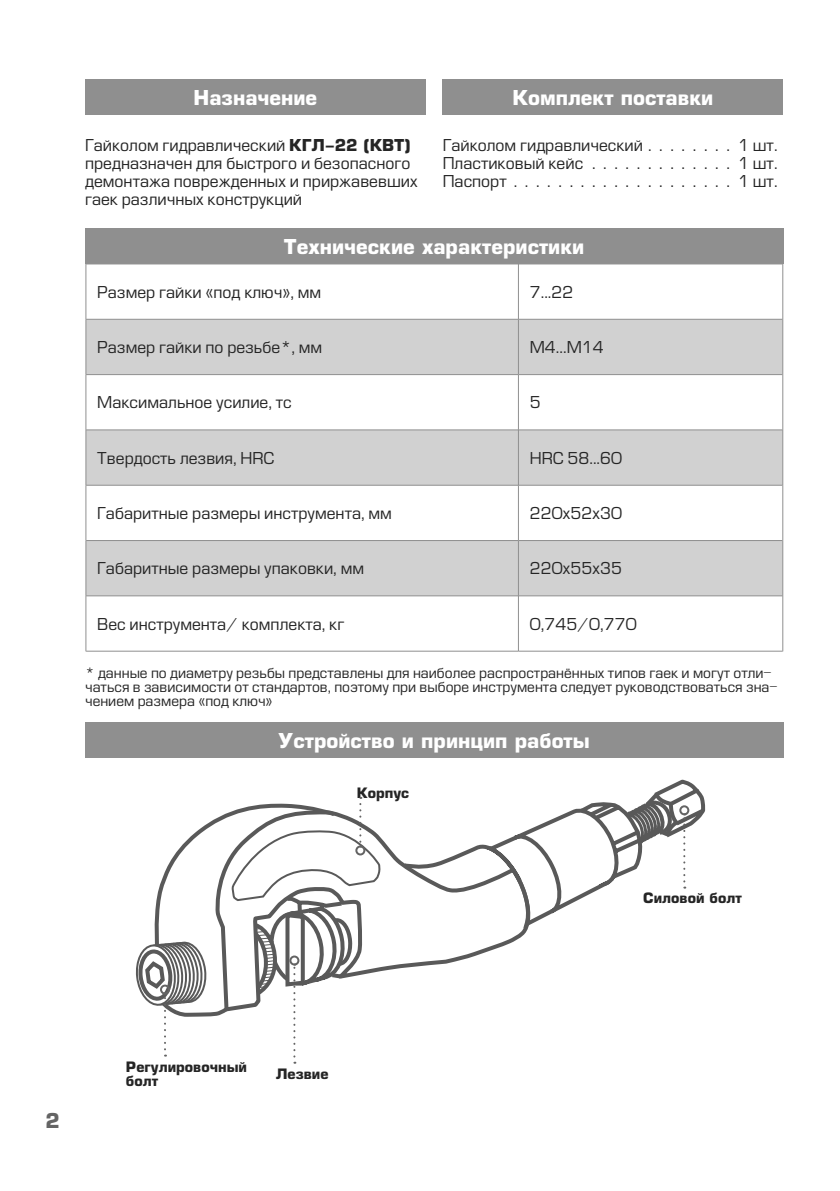
<style>
.page{position:relative;width:840px;height:1191px;background:#fff}
.page>*{position:absolute;margin:0;border:0;box-sizing:border-box;transform-origin:0 0}
.t1{font:700 20px "Europe";color:#fff}
.t2{font:700 20px "Europe";color:#646464}
.t3{font:16px/18px "Europe";color:#252525}
.t4{font:14px/14px "Europe";color:#252525}
.t5{font:700 14px/14px "Europe";color:#252525}
.s1{font-weight:700}
</style>
<div class="page">
<div style="left:85px;top:79px;width:340px;height:36px;background:#8f8f8f"></div>
<div style="left:442px;top:79px;width:340px;height:36px;background:#8f8f8f"></div>
<div style="left:85px;top:228px;width:697px;height:35px;background:#8f8f8f"></div>
<div style="left:85px;top:722px;width:697px;height:36px;background:#8f8f8f"></div>
<svg style="left:86px;top:265px;width:696px;height:386px"></svg>
<svg style="left:86px;top:320px;width:696px;height:275px;fill:#d1d1d1"></svg>
<hr style="left:86px;top:264px;width:432px;height:1px;background:#8f8f8f">
<hr style="left:518px;top:264px;width:264px;height:1px;background:#8f8f8f">
<hr style="left:518px;top:264px;width:1px;height:55px;background:#8f8f8f">
<hr style="left:86px;top:319px;width:432px;height:1px;background:#8f8f8f">
<hr style="left:518px;top:319px;width:264px;height:1px;background:#8f8f8f">
<hr style="left:518px;top:319px;width:1px;height:55px;background:#8f8f8f">
<hr style="left:86px;top:374px;width:432px;height:1px;background:#8f8f8f">
<hr style="left:518px;top:374px;width:264px;height:1px;background:#8f8f8f">
<hr style="left:518px;top:374px;width:1px;height:56px;background:#8f8f8f">
<hr style="left:86px;top:429px;width:432px;height:1px;background:#8f8f8f">
<hr style="left:86px;top:485px;width:432px;height:1px;background:#8f8f8f">
<hr style="left:518px;top:485px;width:1px;height:55px;background:#8f8f8f">
<hr style="left:86px;top:540px;width:432px;height:1px;background:#8f8f8f">
<hr style="left:518px;top:540px;width:264px;height:1px;background:#8f8f8f">
<hr style="left:518px;top:540px;width:1px;height:56px;background:#8f8f8f">
<hr style="left:86px;top:595px;width:432px;height:1px;background:#8f8f8f">
<hr style="left:518px;top:595px;width:264px;height:1px;background:#8f8f8f">
<hr style="left:518px;top:596px;width:1px;height:55px;background:#8f8f8f">
<hr style="left:85px;top:264px;width:1px;height:55px;background:#8f8f8f">
<hr style="left:782px;top:264px;width:1px;height:55px;background:#8f8f8f">
<hr style="left:85px;top:319px;width:1px;height:55px;background:#8f8f8f">
<hr style="left:782px;top:319px;width:1px;height:55px;background:#8f8f8f">
<hr style="left:85px;top:374px;width:1px;height:56px;background:#8f8f8f">
<hr style="left:782px;top:374px;width:1px;height:56px;background:#8f8f8f">
<hr style="left:85px;top:430px;width:1px;height:55px;background:#8f8f8f">
<hr style="left:782px;top:430px;width:1px;height:55px;background:#8f8f8f">
<hr style="left:85px;top:485px;width:1px;height:55px;background:#8f8f8f">
<hr style="left:782px;top:485px;width:1px;height:55px;background:#8f8f8f">
<hr style="left:85px;top:540px;width:1px;height:56px;background:#8f8f8f">
<hr style="left:782px;top:540px;width:1px;height:56px;background:#8f8f8f">
<hr style="left:85px;top:596px;width:1px;height:55px;background:#8f8f8f">
<hr style="left:782px;top:596px;width:1px;height:55px;background:#8f8f8f">
<hr style="left:86px;top:651px;width:432px;height:1px;background:#8f8f8f">
<hr style="left:518px;top:651px;width:264px;height:1px;background:#8f8f8f">
<hr style="left:518px;top:429px;width:264px;height:1px;background:#8f8f8f">
<hr style="left:518px;top:430px;width:1px;height:55px;background:#8f8f8f">
<hr style="left:518px;top:485px;width:264px;height:1px;background:#8f8f8f">
<svg style="left:381px;top:779px;width:325px;height:192px"></svg>
<svg style="left:154px;top:812px;width:76px;height:205px"></svg>
<svg style="left:136px;top:939px;width:71px;height:117px"></svg>
<div style="left:160px;top:984px;width:10px;height:10px;border:2px solid #646464;border-radius:50%"></div>
<svg style="left:400px;top:792px;width:285px;height:140px"></svg>
<div style="left:679px;top:805px;width:10px;height:10px;border:2px solid #646464;border-radius:50%"></div>
<svg style="left:230px;top:797px;width:151px;height:266px"></svg>
<div style="left:355px;top:845px;width:10px;height:10px;border:2px solid #646464;border-radius:50%"></div>
<p class="t1" style="left:193px;top:86px;width:125px">Назначение</p>
<p class="t1" style="left:512px;top:86px;width:202px">Комплект поставки</p>
<p class="t3" style="left:442px;top:137px;width:202px">Гайколом гидравлический</p>
<p class="t3" style="left:737px;top:137px;width:39px">1 шт.</p>
<p class="t3" style="left:442px;top:155px;width:142px">Пластиковый кейс</p>
<p class="t3" style="left:737px;top:155px;width:39px">1 шт.</p>
<p class="t3" style="left:442px;top:173px;width:65px">Паспорт</p>
<p class="t3" style="left:737px;top:173px;width:39px">1 шт.</p>
<p class="t3" style="left:85px;top:137px;width:334px">Гайколом гидравлический <span class="s1">КГЛ-22 (КВТ) </span>предназначен для быстрого и безопасного демонтажа поврежденных и приржавевших гаек различных конструкций</p>
<p class="t1" style="left:284px;top:234px;width:302px">Технические характеристики</p>
<p class="t3" style="left:97px;top:283px;width:225px">Размер гайки «под ключ», мм</p>
<p class="t3" style="left:529px;top:283px;width:45px">7...22</p>
<p class="t3" style="left:97px;top:338px;width:226px">Размер гайки по резьбе*, мм</p>
<p class="t3" style="left:529px;top:338px;width:76px">М4...М14</p>
<p class="t3" style="left:97px;top:394px;width:196px">Максимальное усилие, тс</p>
<p class="t3" style="left:529px;top:394px;width:12px">5</p>
<p class="t3" style="left:97px;top:449px;width:178px">Твердость лезвия, HRC</p>
<p class="t3" style="left:529px;top:449px;width:94px">HRC 58...60</p>
<p class="t3" style="left:97px;top:504px;width:296px">Габаритные размеры инструмента, мм</p>
<p class="t3" style="left:529px;top:504px;width:94px">220х52х30</p>
<p class="t3" style="left:97px;top:559px;width:268px">Габаритные размеры упаковки, мм</p>
<p class="t3" style="left:529px;top:559px;width:94px">220х55х35</p>
<p class="t3" style="left:97px;top:615px;width:248px">Вес инструмента/ комплекта, кг</p>
<p class="t3" style="left:529px;top:615px;width:108px">0,745/0,770</p>
<p class="t4" style="left:85px;top:666px;width:693px">* данные по диаметру резьбы представлены для наиболее распространённых типов гаек и могут отли&shy;чаться в зависимости от стандартов, поэтому при выборе инструмента следует руководствоваться зна&shy;чением размера «под ключ»</p>
<p class="t1" style="left:278px;top:729px;width:312px">Устройство и принцип работы</p>
<p class="t5" style="left:356px;top:786px;width:54px">Корпус</p>
<p class="t5" style="left:643px;top:890px;width:100px">Силовой болт</p>
<p class="t2" style="left:45px;top:1108px;width:16px">2</p>
<p class="t5" style="left:126px;top:1059px;width:123px">Регулировочный болт</p>
<p class="t5" style="left:276px;top:1067px;width:54px">Лезвие</p>
</div>
